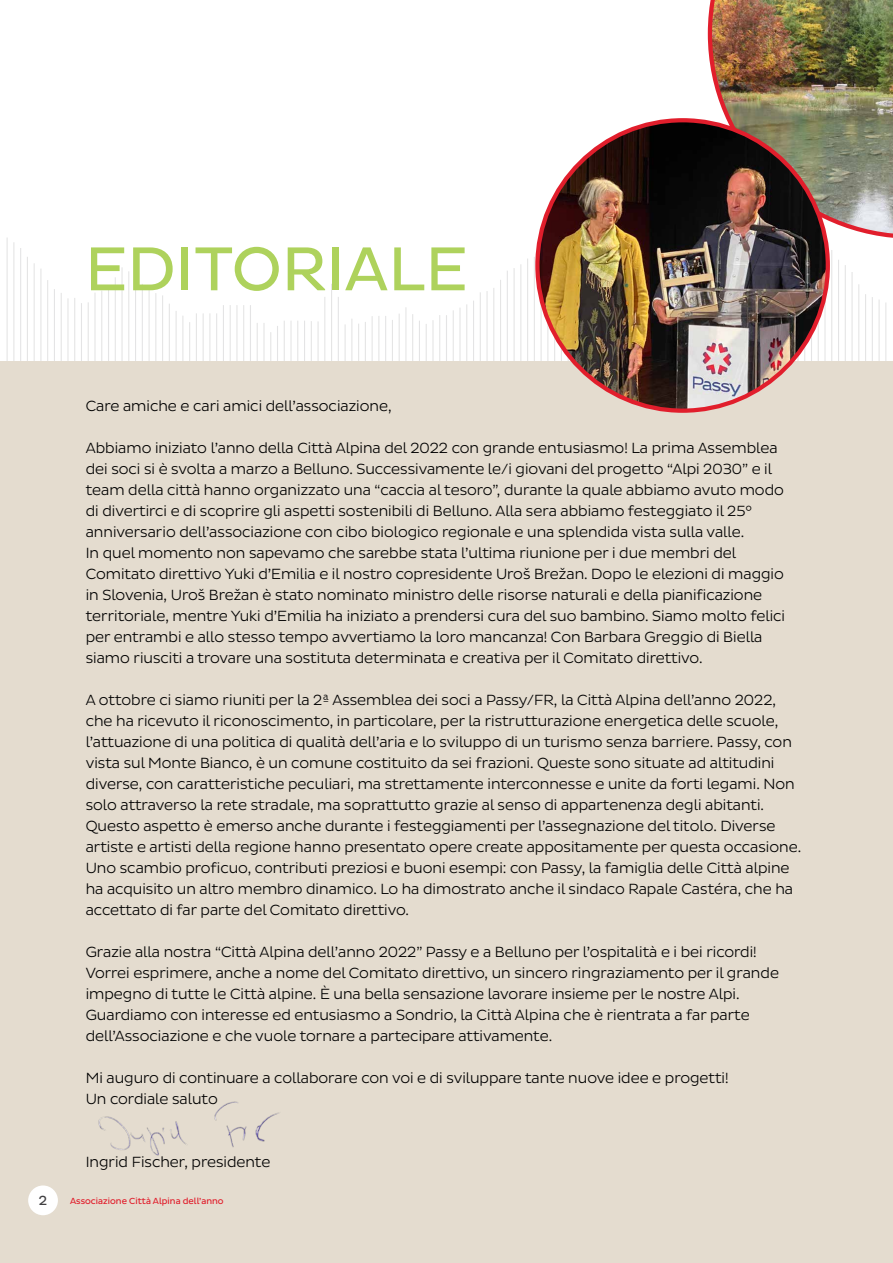
<style>
.page{position:relative;width:893px;height:1263px;background:#fff}
.page>*{position:absolute;margin:0;border:0;box-sizing:border-box;transform-origin:0 0}
.t1{font:63px "Pluto Sans DPD Regular";letter-spacing:.015em;color:#aed25c}
.t2{font:15px/21px "Pluto Sans DPD Light";color:#000}
.t3{font:13.5px "Pluto Sans DPD Regular";color:#414042}
.t4{font:9px "Pluto Sans DPD Regular";letter-spacing:.005em;color:#e11e2c}
</style>
<div class="page">
<hr style="left:885px;top:302px;width:1px;height:102px;background:#414042">
<hr style="left:878px;top:300px;width:2px;height:104px;background:#414042">
<hr style="left:872px;top:297px;width:1px;height:107px;background:#414042">
<hr style="left:865px;top:294px;width:1px;height:110px;background:#414042">
<hr style="left:858px;top:284px;width:1px;height:120px;background:#414042">
<hr style="left:851px;top:272px;width:2px;height:132px;background:#414042">
<hr style="left:845px;top:265px;width:1px;height:139px;background:#414042">
<hr style="left:838px;top:260px;width:1px;height:144px;background:#414042">
<hr style="left:831px;top:250px;width:1px;height:154px;background:#414042">
<hr style="left:824px;top:245px;width:2px;height:159px;background:#414042">
<hr style="left:818px;top:239px;width:1px;height:165px;background:#414042">
<hr style="left:811px;top:235px;width:1px;height:169px;background:#414042">
<hr style="left:804px;top:224px;width:1px;height:180px;background:#414042">
<hr style="left:797px;top:232px;width:1px;height:172px;background:#414042">
<hr style="left:568px;top:258px;width:1px;height:146px;background:#414042">
<hr style="left:561px;top:263px;width:1px;height:141px;background:#414042">
<hr style="left:554px;top:267px;width:1px;height:137px;background:#414042">
<hr style="left:547px;top:263px;width:1px;height:141px;background:#414042">
<hr style="left:541px;top:259px;width:1px;height:145px;background:#414042">
<hr style="left:534px;top:257px;width:1px;height:147px;background:#414042">
<hr style="left:527px;top:259px;width:1px;height:145px;background:#414042">
<hr style="left:520px;top:264px;width:1px;height:140px;background:#414042">
<hr style="left:513px;top:268px;width:2px;height:136px;background:#414042">
<hr style="left:507px;top:271px;width:1px;height:133px;background:#414042">
<hr style="left:500px;top:280px;width:1px;height:124px;background:#414042">
<hr style="left:493px;top:288px;width:1px;height:116px;background:#414042">
<hr style="left:486px;top:291px;width:2px;height:113px;background:#414042">
<hr style="left:480px;top:292px;width:1px;height:112px;background:#414042">
<hr style="left:473px;top:301px;width:1px;height:103px;background:#414042">
<hr style="left:466px;top:304px;width:1px;height:100px;background:#414042">
<hr style="left:459px;top:308px;width:2px;height:96px;background:#414042">
<hr style="left:453px;top:310px;width:1px;height:94px;background:#414042">
<hr style="left:446px;top:315px;width:1px;height:89px;background:#414042">
<hr style="left:439px;top:315px;width:1px;height:89px;background:#414042">
<hr style="left:432px;top:320px;width:2px;height:84px;background:#414042">
<hr style="left:426px;top:324px;width:1px;height:80px;background:#414042">
<hr style="left:419px;top:321px;width:1px;height:83px;background:#414042">
<hr style="left:412px;top:314px;width:1px;height:90px;background:#414042">
<hr style="left:405px;top:307px;width:1px;height:97px;background:#414042">
<hr style="left:399px;top:314px;width:1px;height:90px;background:#414042">
<hr style="left:392px;top:320px;width:1px;height:84px;background:#414042">
<hr style="left:385px;top:316px;width:1px;height:88px;background:#414042">
<hr style="left:378px;top:316px;width:1px;height:88px;background:#414042">
<hr style="left:372px;top:316px;width:1px;height:88px;background:#414042">
<hr style="left:365px;top:322px;width:1px;height:82px;background:#414042">
<hr style="left:358px;top:324px;width:1px;height:80px;background:#414042">
<hr style="left:351px;top:319px;width:1px;height:85px;background:#414042">
<hr style="left:345px;top:324px;width:1px;height:80px;background:#414042">
<hr style="left:338px;top:297px;width:1px;height:107px;background:#414042">
<hr style="left:331px;top:284px;width:1px;height:120px;background:#414042">
<hr style="left:324px;top:297px;width:1px;height:107px;background:#414042">
<hr style="left:317px;top:321px;width:2px;height:83px;background:#414042">
<hr style="left:311px;top:321px;width:1px;height:83px;background:#414042">
<hr style="left:304px;top:321px;width:1px;height:83px;background:#414042">
<hr style="left:297px;top:321px;width:1px;height:83px;background:#414042">
<hr style="left:290px;top:321px;width:2px;height:83px;background:#414042">
<hr style="left:284px;top:321px;width:1px;height:83px;background:#414042">
<hr style="left:277px;top:326px;width:1px;height:78px;background:#414042">
<hr style="left:270px;top:332px;width:1px;height:72px;background:#414042">
<hr style="left:263px;top:323px;width:2px;height:81px;background:#414042">
<hr style="left:257px;top:323px;width:1px;height:81px;background:#414042">
<hr style="left:250px;top:305px;width:1px;height:99px;background:#414042">
<hr style="left:243px;top:305px;width:1px;height:99px;background:#414042">
<hr style="left:236px;top:305px;width:1px;height:99px;background:#414042">
<hr style="left:230px;top:305px;width:1px;height:99px;background:#414042">
<hr style="left:223px;top:305px;width:1px;height:99px;background:#414042">
<hr style="left:216px;top:313px;width:1px;height:91px;background:#414042">
<hr style="left:209px;top:313px;width:1px;height:91px;background:#414042">
<hr style="left:203px;top:313px;width:1px;height:91px;background:#414042">
<hr style="left:196px;top:313px;width:1px;height:91px;background:#414042">
<hr style="left:189px;top:322px;width:1px;height:82px;background:#414042">
<hr style="left:182px;top:316px;width:1px;height:88px;background:#414042">
<hr style="left:176px;top:311px;width:1px;height:93px;background:#414042">
<hr style="left:169px;top:304px;width:1px;height:100px;background:#414042">
<hr style="left:162px;top:295px;width:1px;height:109px;background:#414042">
<hr style="left:155px;top:293px;width:1px;height:111px;background:#414042">
<hr style="left:149px;top:288px;width:1px;height:116px;background:#414042">
<hr style="left:142px;top:284px;width:1px;height:120px;background:#414042">
<hr style="left:135px;top:277px;width:1px;height:127px;background:#414042">
<hr style="left:128px;top:271px;width:1px;height:133px;background:#414042">
<hr style="left:121px;top:267px;width:2px;height:137px;background:#414042">
<hr style="left:115px;top:277px;width:1px;height:127px;background:#414042">
<hr style="left:108px;top:290px;width:1px;height:114px;background:#414042">
<hr style="left:101px;top:291px;width:1px;height:113px;background:#414042">
<hr style="left:94px;top:293px;width:2px;height:111px;background:#414042">
<hr style="left:88px;top:302px;width:1px;height:102px;background:#414042">
<hr style="left:81px;top:303px;width:1px;height:101px;background:#414042">
<hr style="left:74px;top:298px;width:1px;height:106px;background:#414042">
<hr style="left:67px;top:298px;width:2px;height:106px;background:#414042">
<hr style="left:61px;top:293px;width:1px;height:111px;background:#414042">
<hr style="left:54px;top:289px;width:1px;height:115px;background:#414042">
<hr style="left:47px;top:280px;width:1px;height:124px;background:#414042">
<hr style="left:40px;top:269px;width:1px;height:135px;background:#414042">
<hr style="left:34px;top:263px;width:1px;height:141px;background:#414042">
<hr style="left:27px;top:257px;width:1px;height:147px;background:#414042">
<hr style="left:20px;top:248px;width:1px;height:156px;background:#414042">
<hr style="left:13px;top:242px;width:1px;height:162px;background:#414042">
<hr style="left:7px;top:237px;width:1px;height:167px;background:#414042">
<div style="left:0;top:362px;width:893px;height:901px;background:#e4dccf"></div>
<img style="left:708px;top:0;width:185px;height:238px">
<img style="left:537px;top:120px;width:291px;height:291px;border-radius:145px">
<div style="left:28px;top:1185px;width:30px;height:30px;background:#fff;border-radius:50%"></div>
<img style="left:98px;top:1101px;width:181px;height:55px">
<h1 class="t1" style="left:86px;top:233px;width:375px">EditorialE</h1>
<p class="t2" style="left:86px;top:396px;width:307px">Care amiche e cari amici dell’associazione,</p>
<p class="t2" style="left:86px;top:438px;width:701px">Abbiamo iniziato l’anno della Città Alpina del 2022 con grande entusiasmo! La prima Assemblea dei soci si è svolta a marzo a Belluno. Successivamente le/i giovani del progetto “Alpi 2030” e il team della città hanno organizzato una “caccia al tesoro”, durante la quale abbiamo avuto modo di divertirci e di scoprire gli aspetti sostenibili di Belluno. Alla sera abbiamo festeggiato il 25° anniversario dell’associazione con cibo biologico regionale e una splendida vista sulla valle.<br>In quel momento non sapevamo che sarebbe stata l’ultima riunione per i due membri del Comitato direttivo Yuki d’Emilia e il nostro copresidente Uroš Brežan. Dopo le elezioni di maggio in Slovenia, Uroš Brežan è stato nominato ministro delle risorse naturali e della pianificazione territoriale, mentre Yuki d’Emilia ha iniziato a prendersi cura del suo bambino. Siamo molto felici per entrambi e allo stesso tempo avvertiamo la loro mancanza! Con Barbara Greggio di Biella siamo riusciti a trovare una sostituta determinata e creativa per il Comitato direttivo.</p>
<p class="t2" style="left:86px;top:690px;width:717px">A ottobre ci siamo riuniti per la 2ª Assemblea dei soci a Passy/FR, la Città Alpina dell’anno 2022, che ha ricevuto il riconoscimento, in particolare, per la ristrutturazione energetica delle scuole, l’attuazione di una politica di qualità dell’aria e lo sviluppo di un turismo senza barriere. Passy, con vista sul Monte Bianco, è un comune costituito da sei frazioni. Queste sono situate ad altitudini diverse, con caratteristiche peculiari, ma strettamente interconnesse e unite da forti legami. Non solo attraverso la rete stradale, ma soprattutto grazie al senso di appartenenza degli abitanti.<br>Questo aspetto è emerso anche durante i festeggiamenti per l’assegnazione del titolo. Diverse artiste e artisti della regione hanno presentato opere create appositamente per questa occasione.<br>Uno scambio proficuo, contributi preziosi e buoni esempi: con Passy, la famiglia delle Città alpine ha acquisito un altro membro dinamico. Lo ha dimostrato anche il sindaco Rapale Castéra, che ha accettato di far parte del Comitato direttivo.</p>
<p class="t2" style="left:86px;top:942px;width:695px">Grazie alla nostra “Città Alpina dell’anno 2022” Passy e a Belluno per l’ospitalità e i bei ricordi!<br>Vorrei esprimere, anche a nome del Comitato direttivo, un sincero ringraziamento per il grande impegno di tutte le Città alpine. È una bella sensazione lavorare insieme per le nostre Alpi.<br>Guardiamo con interesse ed entusiasmo a Sondrio, la Città Alpina che è rientrata a far parte dell’Associazione e che vuole tornare a partecipare attivamente.</p>
<p class="t2" style="left:86px;top:1068px;width:644px">Mi auguro di continuare a collaborare con voi e di sviluppare tante nuove idee e progetti!<br>Un cordiale saluto</p>
<p class="t2" style="left:86px;top:1152px;width:186px">Ingrid Fischer, presidente</p>
<p class="t3" style="left:39px;top:1193px;width:10px">2</p>
<p class="t4" style="left:70px;top:1196px;width:155px">Associazione Città Alpina dell’anno</p>
</div>
